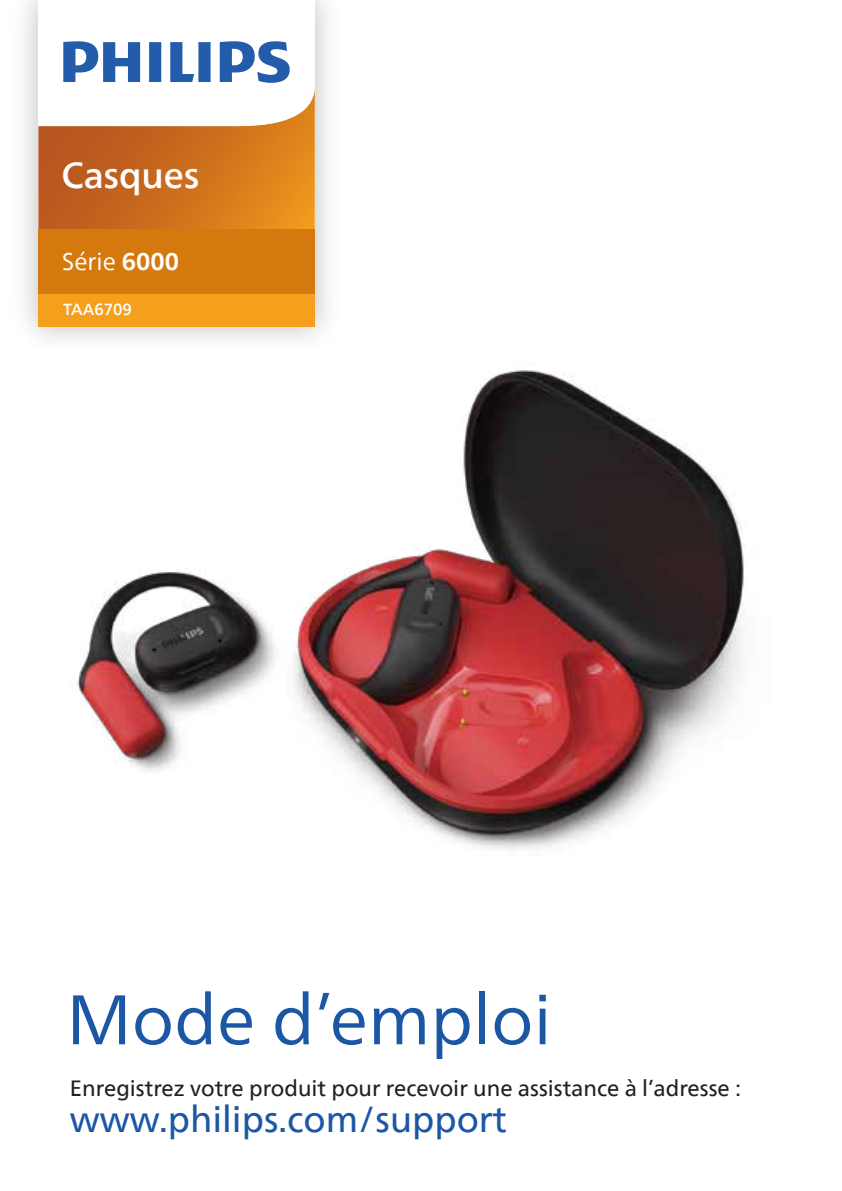
<style>
.page{position:relative;width:842px;height:1191px;background:#fff}
.page>*{position:absolute;margin:0;border:0;box-sizing:border-box;transform-origin:0 0}
.Body_Text__0{font:70px "Neue Frutiger World";color:#1c57a5}
.t_register{font:36px "Neue Frutiger World";color:#1c57a5}
.正文_0{font:500 36px "Neue Frutiger World";color:#fff}
.正文_0-2{font:24px "Neue Frutiger World";color:#fff}
.t_register-2{font:22px "Neue Frutiger World";color:#231f20}
.正文_0-3{font:500 16px "Neue Frutiger World";color:#fff}
.s1{font-weight:700}
</style>
<div class="page">
<img style="left:77px;top:369px;width:669px;height:481px">
<img style="left:25px;top:0;width:303px;height:340px">
<div style="left:38px;top:229px;width:277px;height:65px;background:#d5790e"></div>
<div style="left:38px;top:294px;width:277px;height:32px;background:#f4a01d"></div>
<svg style="left:38px;top:0;width:277px;height:229px"></svg>
<p class="正文_0" style="left:62px;top:146px;width:139px">Casques</p>
<p class="正文_0-2" style="left:62px;top:243px;width:118px">Série <span class="s1">6000</span></p>
<p class="正文_0-3" style="left:63px;top:296px;width:70px">TAA6709</p>
<p class="Body_Text__0" style="left:66px;top:965px;width:487px">Mode d’emploi</p>
<p class="t_register-2" style="left:70px;top:1070px;width:673px">Enregistrez votre produit pour recevoir une assistance à l’adresse :</p>
<p class="t_register" style="left:70px;top:1090px;width:438px">www.philips.com/support</p>
</div>
